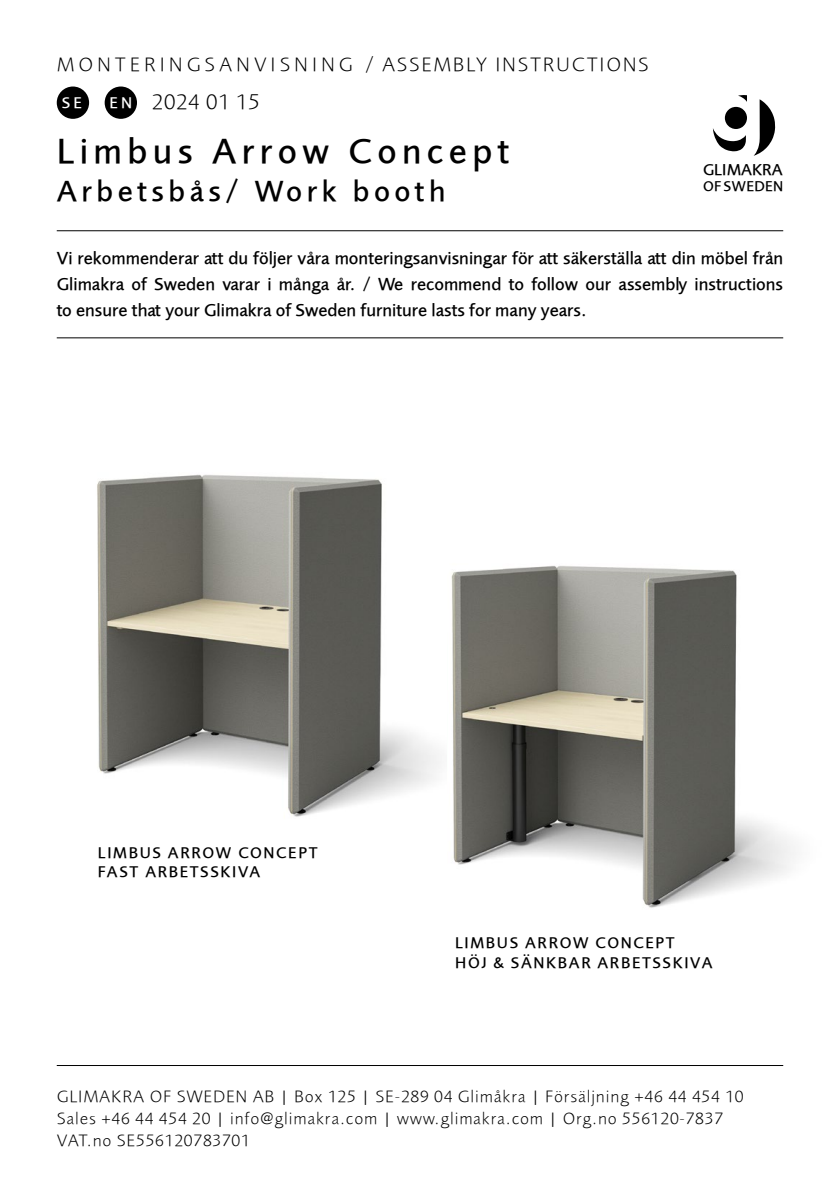
<style>
.page{position:relative;width:840px;height:1191px;background:#fff}
.page>*{position:absolute;margin:0;border:0;box-sizing:border-box;transform-origin:0 0}
.t1{font:500 36px "Foundry Sans";letter-spacing:.15em;color:#000}
.t2{font:500 30px "Foundry Sans";letter-spacing:.15em;color:#000}
.t3{font:300 22px "Foundry Sans";letter-spacing:.05em;color:#000}
.t4{font:300 20px "Foundry Sans";letter-spacing:.1em;color:#000}
.t5{font:500 18px/26px "Foundry Sans";color:#000;text-align:justify}
.t6{font:300 17px/22px "Foundry Sans";letter-spacing:.06em;color:#000}
.t7{font:500 16.2px "Foundry Sans";color:#000}
.t8{font:500 16px/19.2px "Foundry Sans";letter-spacing:.1em;color:#000}
.t9{font:500 16px "Foundry Sans";color:#fff}
.t10{font:500 14.6px "Foundry Sans";letter-spacing:.02em;color:#000}
</style>
<div class="page">
<img style="left:97px;top:474px;width:344px;height:343px">
<img style="left:451px;top:565px;width:345px;height:343px">
<hr style="left:57px;top:1065px;width:725px;height:1px;background:#000">
<svg style="left:712px;top:95px;width:34px;height:56px"></svg>
<svg style="left:753px;top:99px;width:21px;height:57px"></svg>
<div style="left:57px;top:86px;width:32px;height:33px;background:#000;border-radius:50%"></div>
<div style="left:105px;top:86px;width:32px;height:33px;background:#000;border-radius:50%"></div>
<hr style="left:57px;top:230px;width:725px;height:1px;background:#000">
<hr style="left:57px;top:337px;width:725px;height:1px;background:#000">
<p class="t4" style="left:57px;top:56px;width:593px">M O N T E R I N G S A N V I S N I N G / ASSEMBLY INSTRUCTIONS</p>
<p class="t3" style="left:152px;top:92px;width:109px">2024 01 15</p>
<h1 class="t1" style="left:57px;top:132px;width:454px">Limbus Arrow Concept</h1>
<h2 class="t2" style="left:57px;top:175px;width:390px">Arbetsbås/ Work booth</h2>
<p class="t9" style="left:62px;top:94px;width:22px">SE</p>
<p class="t9" style="left:109px;top:94px;width:24px">EN</p>
<p class="t7" style="left:702px;top:160px;width:81px">GLIMAKRA</p>
<p class="t10" style="left:702px;top:177px;width:82px">OF SWEDEN</p>
<p class="t5" style="left:57px;top:245px;width:727px">Vi rekommenderar att du följer våra monteringsanvisningar för att säkerställa att din möbel från Glimakra of Sweden varar i många år. / We recommend to follow our assembly instructions to ensure that your Glimakra of Sweden furniture lasts for many years.</p>
<p class="t8" style="left:98px;top:843px;width:221px">LIMBUS ARROW CONCEPT<br>FAST ARBETSSKIVA</p>
<p class="t8" style="left:455px;top:934px;width:258px">LIMBUS ARROW CONCEPT<br>HÖJ &amp; SÄNKBAR ARBETSSKIVA</p>
<p class="t6" style="left:57px;top:1087px;width:687px">GLIMAKRA OF SWEDEN AB | Box 125 | SE-289 04 Glimåkra | Försäljning +46 44 454 10<br>Sales +46 44 454 20 | info@glimakra.com | www.glimakra.com | Org.no 556120-7837<br>VAT.no SE556120783701</p>
</div>
